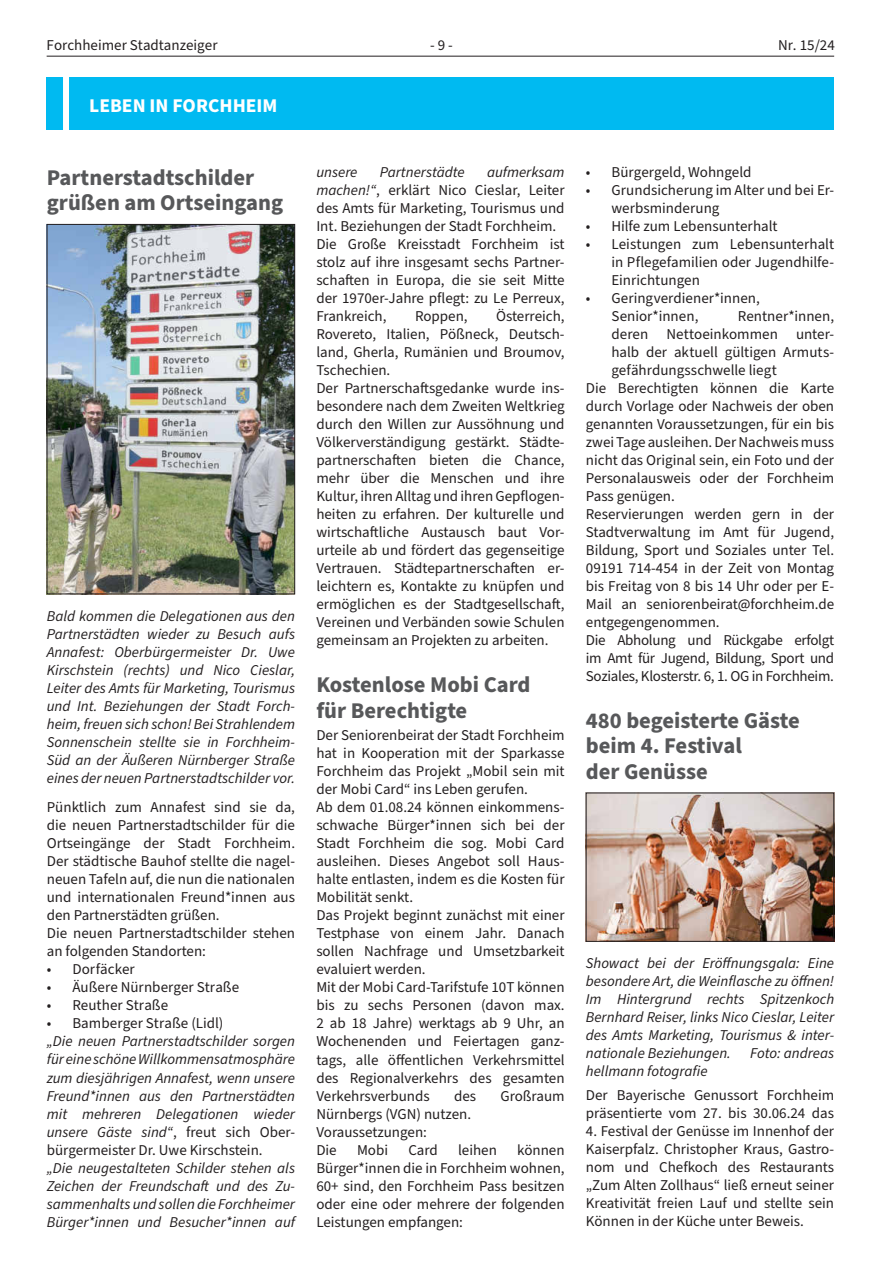
<style>
.page{position:relative;width:881px;height:1263px;background:#fff}
.page>*{position:absolute;margin:0;border:0;box-sizing:border-box;transform-origin:0 0}
.t1{font:700 22.5px/25.5px "Source Sans Pro";color:#57585a}
.t2{font:700 19.5px "Source Sans Pro";color:#fff}
.t3{font:15px/18px "Source Sans Pro";color:#231f20}
.t4{font:italic 15px/18px "Source Sans Pro";color:#231f20;text-align:justify}
.t5{font:15px "Source Sans Pro";letter-spacing:-.02em;color:#231f20}
.s1{font-style:normal}
.s2{font-style:italic}
</style>
<div class="page">
<hr style="left:47px;top:56px;width:786px;height:1px;background:#231f20">
<img style="left:49px;top:226px;width:244px;height:366px">
<div style="left:47px;top:224px;width:248px;height:370px;border:1px solid #231f20"></div>
<img style="left:587px;top:795px;width:244px;height:144px">
<div style="left:585px;top:793px;width:248px;height:148px;border:1px solid #231f20"></div>
<div style="left:47px;top:77px;width:786px;height:52px;background:#00baf1"></div>
<div style="left:63px;top:77px;width:6px;height:53px;background:#fff"></div>
<p class="t3" style="left:47px;top:37px;width:172px">Forchheimer Stadtanzeiger</p>
<p class="t3" style="left:430px;top:37px;width:24px">- 9 -</p>
<p class="t3" style="left:777px;top:37px;width:58px">Nr. 15/24</p>
<h2 class="t2" style="left:89px;top:92px;width:190px">LEBEN IN FORCHHEIM</h2>
<h1 class="t1" style="left:47px;top:165px;width:238px">Partnerstadtschilder grüßen am Ortseingang</h1>
<p class="t4" style="left:47px;top:607px;width:250px">Bald kommen die Delegationen aus den Partnerstädten wieder zu Besuch aufs Annafest: Oberbürgermeister Dr. Uwe Kirschstein (rechts) und Nico Cieslar, Leiter des Amts für Marketing, Tourismus und Int. Beziehungen der Stadt Forch&shy;heim, freuen sich schon! Bei Strahlendem Sonnenschein stellte sie in Forchheim-Süd an der Äußeren Nürnberger Straße eines der neuen Partnerstadtschilder vor.</p>
<p class="t3" style="left:47px;top:798px;width:250px">Pünktlich zum Annafest sind sie da, die neuen Partnerstadtschilder für die Ortseingänge der Stadt Forchheim.<br>Der städtische Bauhof stellte die nagel&shy;neuen Tafeln auf, die nun die nationalen und internationalen Freund*innen aus den Partnerstädten grüßen.<br>Die neuen Partnerstadtschilder stehen an folgenden Standorten:</p>
<p class="t3" style="left:47px;top:961px;width:89px">• Dorfäcker</p>
<p class="t3" style="left:47px;top:979px;width:194px">• Äußere Nürnberger Straße</p>
<p class="t3" style="left:47px;top:997px;width:123px">• Reuther Straße</p>
<p class="t3" style="left:47px;top:1015px;width:178px">• Bamberger Straße (Lidl)</p>
<p class="t4" style="left:47px;top:1033px;width:250px">„Die neuen Partnerstadtschilder sorgen für eine schöne Willkommensatmosphäre zum diesjährigen Annafest, wenn unsere Freund*innen aus den Partnerstädten mit mehreren Delegationen wieder unsere Gäste sind“<span class="s1">, freut sich Ober&shy;bürgermeister Dr. Uwe Kirschstein.</span></p>
<p class="t4" style="left:47px;top:1159px;width:250px">„Die neugestalteten Schilder stehen als Zeichen der Freundschaft und des Zu&shy;sammenhalts und sollen die Forchheimer Bürger*innen und Besucher*innen auf</p>
<p class="t3" style="left:316px;top:163px;width:250px;text-indent:170px"><span class="s2">aufmerksam machen!“</span>, erklärt Nico Cieslar, Leiter des Amts für Marketing, Tourismus und<br>Int. Beziehungen der Stadt Forchheim.<br>Die Große Kreisstadt Forchheim ist stolz auf ihre insgesamt sechs Partner&shy;schaften in Europa, die sie seit Mitte der 1970er-Jahre pflegt: zu Le Perreux,<br>Frankreich,</p>
<p class="t4" style="left:316px;top:163px;width:43px">unsere</p>
<p class="t4" style="left:379px;top:163px;width:86px">Partnerstädte</p>
<p class="t3" style="left:316px;top:308px;width:250px;text-indent:180px">Österreich, Rovereto, Italien, Pößneck, Deutsch&shy;land, Gherla, Rumänien und Broumov, Tschechien.<br>Der Partnerschaftsgedanke wurde ins&shy;besondere nach dem Zweiten Weltkrieg durch den Willen zur Aussöhnung und Völkerverständigung gestärkt. Städte&shy;partnerschaften bieten die Chance, mehr über die Menschen und ihre Kultur, ihren Alltag und ihren Gepflogen&shy;heiten zu erfahren. Der kulturelle und wirtschaftliche Austausch baut Vor&shy;urteile ab und fördert das gegenseitige Vertrauen. Städtepartnerschaften er&shy;leichtern es, Kontakte zu knüpfen und ermöglichen es der Stadtgesellschaft, Vereinen und Verbänden sowie Schulen gemeinsam an Projekten zu arbeiten.</p>
<h1 class="t1" style="left:316px;top:673px;width:216px">Kostenlose Mobi Card für Berechtigte</h1>
<p class="t3" style="left:316px;top:727px;width:250px">Der Seniorenbeirat der Stadt Forchheim hat in Kooperation mit der Sparkasse Forchheim das Projekt „Mobil sein mit der Mobi Card“ ins Leben gerufen.<br>Ab dem 01.08.24 können einkommens&shy;schwache Bürger*innen sich bei der Stadt Forchheim die sog. Mobi Card ausleihen. Dieses Angebot soll Haus&shy;halte entlasten, indem es die Kosten für Mobilität senkt.<br>Das Projekt beginnt zunächst mit einer Testphase von einem Jahr. Danach sollen Nachfrage und Umsetzbarkeit evaluiert werden.<br>Mit der Mobi Card-Tarifstufe 10T können bis zu sechs Personen (davon max.<br>2 ab 18 Jahre) werktags ab 9 Uhr, an Wochenenden und Feiertagen ganz&shy;tags, alle öffentlichen Verkehrsmittel des Regionalverkehrs des gesamten Verkehrsverbunds</p>
<p class="t3" style="left:415px;top:308px;width:54px">Roppen,</p>
<p class="t3" style="left:454px;top:1087px;width:24px">des</p>
<p class="t3" style="left:500px;top:1087px;width:66px">Großraum</p>
<p class="t3" style="left:316px;top:1105px;width:156px">Nürnbergs (VGN) nutzen.<br>Voraussetzungen:<br>Die</p>
<p class="t3" style="left:316px;top:1141px;width:250px;text-align:justify;text-indent:201px">können Bürger*innen die in Forchheim wohnen, 60+ sind, den Forchheim Pass besitzen oder eine oder mehrere der folgenden Leistungen empfangen:</p>
<p class="t3" style="left:357px;top:1141px;width:33px">Mobi</p>
<p class="t3" style="left:408px;top:1141px;width:31px">Card</p>
<p class="t3" style="left:458px;top:1141px;width:40px">leihen</p>
<p class="t3" style="left:585px;top:163px;width:167px">• Bürgergeld, Wohngeld</p>
<p class="t3" style="left:611px;top:181px;width:224px;text-indent:-26px">• Grundsicherung im Alter und bei Er&shy;werbsminderung</p>
<p class="t3" style="left:585px;top:217px;width:193px">• Hilfe zum Lebensunterhalt</p>
<p class="t3" style="left:611px;top:235px;width:224px;text-align:justify;text-indent:-26px">• Leistungen zum Lebensunterhalt in Pflegefamilien oder Jugendhilfe-Einrichtungen</p>
<p class="t3" style="left:611px;top:289px;width:150px;text-indent:-26px">• Geringverdiener*innen,<br>Senior*innen,</p>
<p class="t3" style="left:737px;top:307px;width:98px">Rentner*innen,</p>
<p class="t3" style="left:611px;top:325px;width:224px">deren Nettoeinkommen unter-</p>
<p class="t3" style="left:611px;top:343px;width:224px">halb der aktuell gültigen Armuts-</p>
<p class="t3" style="left:611px;top:361px;width:167px">gefährdungsschwelle liegt</p>
<p class="t3" style="left:585px;top:379px;width:250px">Die Berechtigten können die Karte</p>
<p class="t3" style="left:585px;top:397px;width:250px">durch Vorlage oder Nachweis der oben</p>
<p class="t3" style="left:585px;top:415px;width:250px">genannten Voraussetzungen, für ein bis</p>
<p class="t3" style="left:585px;top:433px;width:250px">zwei Tage ausleihen. Der Nachweis muss</p>
<p class="t3" style="left:585px;top:451px;width:250px">nicht das Original sein, ein Foto und der</p>
<p class="t3" style="left:585px;top:469px;width:250px">Personalausweis oder der Forchheim</p>
<p class="t3" style="left:585px;top:487px;width:90px">Pass genügen.</p>
<p class="t3" style="left:585px;top:505px;width:250px">Reservierungen werden gern in der</p>
<p class="t3" style="left:585px;top:523px;width:250px">Stadtverwaltung im Amt für Jugend,</p>
<p class="t3" style="left:585px;top:541px;width:250px">Bildung, Sport und Soziales unter Tel.</p>
<p class="t3" style="left:585px;top:559px;width:250px">09191 714-454 in der Zeit von Montag</p>
<p class="t3" style="left:585px;top:577px;width:250px">bis Freitag von 8 bis 14 Uhr oder per E-</p>
<p class="t3" style="left:585px;top:595px;width:250px">Mail an seniorenbeirat@forchheim.de</p>
<p class="t3" style="left:585px;top:613px;width:135px">entgegengenommen.</p>
<p class="t5" style="left:585px;top:630px;width:250px">Die Abholung und Rückgabe erfolgt</p>
<p class="t5" style="left:585px;top:648px;width:250px">im Amt für Jugend, Bildung, Sport und</p>
<p class="t5" style="left:585px;top:666px;width:249px">Soziales, Klosterstr. 6, 1. OG in Forchheim.</p>
<h1 class="t1" style="left:585px;top:708px;width:215px">480 begeisterte Gäste beim 4. Festival<br>der Genüsse</h1>
<p class="t4" style="left:585px;top:954px;width:250px">Showact bei der Eröffnungsgala: Eine besondere Art, die Weinflasche zu öffnen!<br>Im Hintergrund rechts Spitzenkoch Bernhard Reiser, links Nico Cieslar, Leiter des Amts Marketing, Tourismus &amp; inter&shy;nationale Beziehungen.</p>
<p class="t4" style="left:749px;top:1044px;width:85px">Foto: andreas</p>
<p class="t4" style="left:585px;top:1062px;width:123px">hellmann fotografie</p>
<p class="t3" style="left:585px;top:1087px;width:250px">Der Bayerische Genussort Forchheim präsentierte vom 27. bis 30.06.24 das</p>
<p class="t3" style="left:585px;top:1123px;width:250px;text-align:justify">4. Festival der Genüsse im Innenhof der Kaiserpfalz. Christopher Kraus, Gastro&shy;nom und Chefkoch des Restaurants „Zum Alten Zollhaus“ ließ erneut seiner Kreativität freien Lauf und stellte sein Können in der Küche unter Beweis.</p>
</div>
